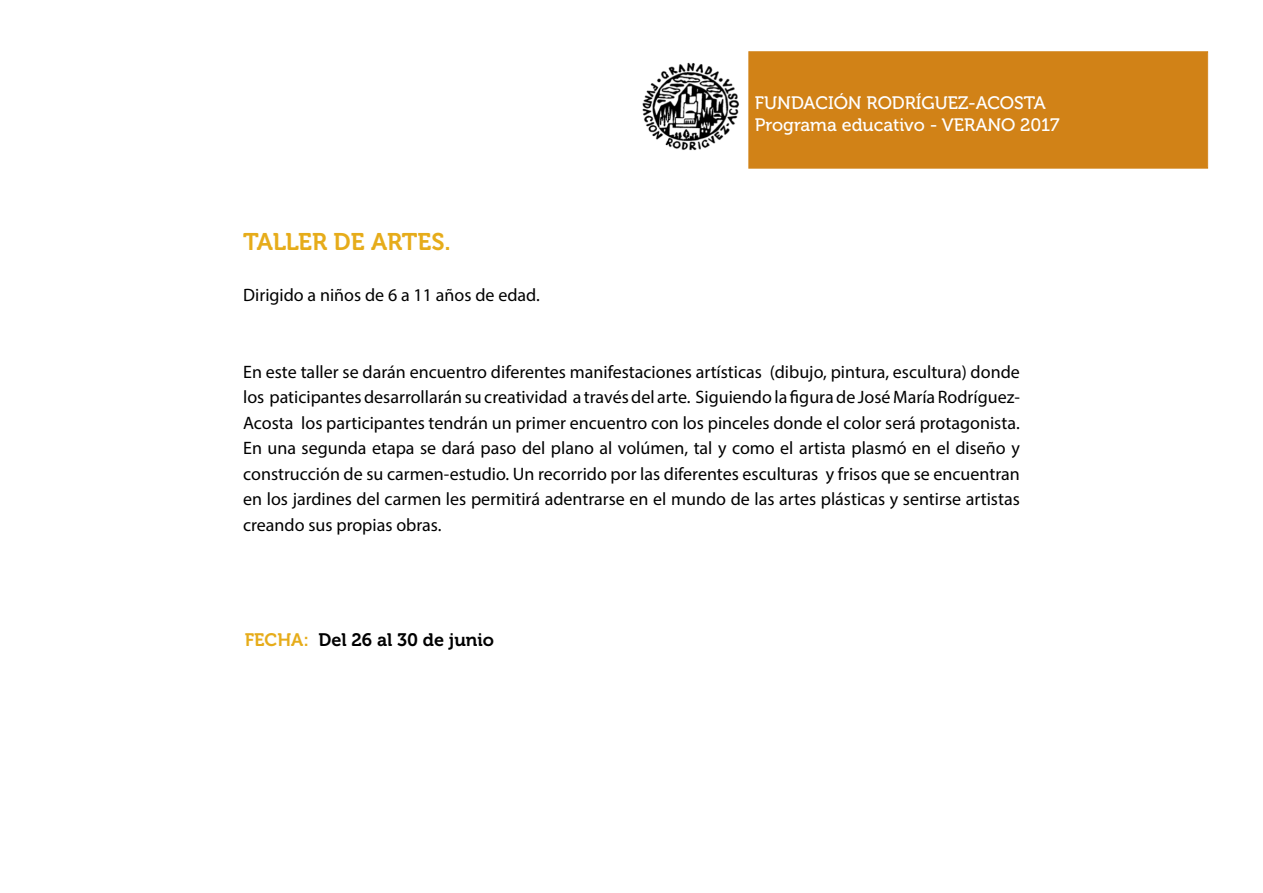
<style>
.page{position:relative;width:1263px;height:893px;background:#fff}
.page>*{position:absolute;margin:0;border:0;box-sizing:border-box;transform-origin:0 0}
.t1{font:24px "Museo 700";color:#e6ac1a}
.t2{font:18px/25.5px "Myriad Pro";color:#000;text-align:justify}
.t3{font:18px/21.6px "Museo 500";color:#fff}
.t4{font:18px "Museo 700";color:#000}
.s1{color:#e6ac1a}
</style>
<div class="page">
<div style="left:748px;top:51px;width:460px;height:118px;background:#d18217"></div>
<div style="left:750px;top:52px;width:457px;height:115px;border:1px solid #d18217"></div>
<img style="left:642px;top:62px;width:98px;height:89px">
<h1 class="t1" style="left:243px;top:229px;width:209px">TALLER DE ARTES.</h1>
<p class="t2" style="left:243px;top:282px;width:298px">Dirigido a niños de 6 a 11 años de edad.</p>
<p class="t3" style="left:755px;top:93px;width:306px">FUNDACIÓN RODRÍGUEZ-ACOSTA<br>Programa educativo - VERANO 2017</p>
<p class="t2" style="left:243px;top:359px;width:778px">En este taller se darán encuentro diferentes manifestaciones artísticas (dibujo, pintura, escultura) donde los paticipantes desarrollarán su creatividad a través del arte. Siguiendo la figura de José María Rodríguez-Acosta los participantes tendrán un primer encuentro con los pinceles donde el color será protagonista.<br>En una segunda etapa se dará paso del plano al volúmen, tal y como el artista plasmó en el diseño y construcción de su carmen-estudio. Un recorrido por las diferentes esculturas y frisos que se encuentran en los jardines del carmen les permitirá adentrarse en el mundo de las artes plásticas y sentirse artistas creando sus propias obras.</p>
<p class="t4" style="left:245px;top:630px;width:251px"><span class="s1">FECHA:</span> Del 26 al 30 de junio</p>
</div>
